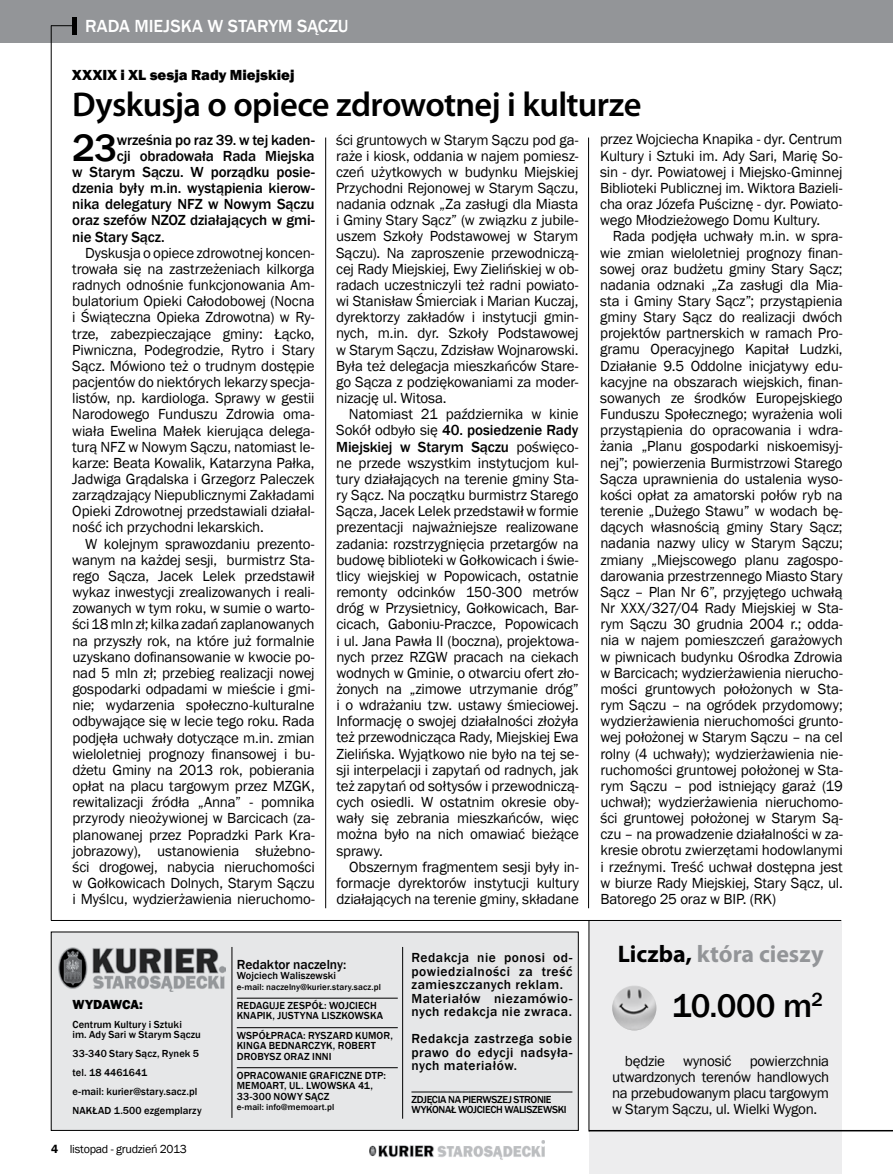
<style>
.page{position:relative;width:893px;height:1174px;background:#fff}
.page>*{position:absolute;margin:0;border:0;box-sizing:border-box;transform-origin:0 0}
.t1{font:500 39.3px "Franklin Gothic";color:#000}
.t2{font:600 34.5px "Myriad Pro";letter-spacing:-.02em;color:#000}
.t3{font:500 33.6px "Franklin Gothic";color:#000}
.t4{font:700 24px "Myriad Pro";color:#939598}
.t5{font:500 18px "Franklin Gothic";color:#fff}
.t6{font:15px/16.2px "Franklin Gothic";letter-spacing:-.015em;color:#000;text-align:justify}
.t7{font:500 15px "Franklin Gothic";letter-spacing:-.01em;color:#000}
.t8{font:800 15px "Franklin Gothic";color:#000}
.t9{font:500 13.5px/13.5px "Franklin Gothic";letter-spacing:.04em;color:#000}
.t10{font:500 13.5px "Franklin Gothic";letter-spacing:-.005em;color:#000}
.t11{font:800 13.5px "Franklin Gothic";letter-spacing:-.01em;color:#000}
.t12{font:12px "Franklin Gothic";letter-spacing:-.02em;color:#000}
.t13{font:500 10.5px/10.5px "Franklin Gothic";letter-spacing:.005em;color:#000}
.t14{font:500 10.5px/10.5px "Franklin Gothic";letter-spacing:-.03em;color:#000}
.t15{font:500 9px "Franklin Gothic";letter-spacing:.01em;color:#000}
.s1{font-weight:500}
.s2{font-weight:600}
.s3{color:#000}
</style>
<div class="page">
<div style="left:0;top:0;width:893px;height:43px;background:#939598"></div>
<div style="left:51px;top:932px;width:527px;height:198px;background:#e6e7e8"></div>
<div style="left:589px;top:920px;width:253px;height:254px;background:#ededee"></div>
<hr style="left:237px;top:998px;width:161px;height:1px;background:#000">
<hr style="left:237px;top:1027px;width:161px;height:1px;background:#000">
<hr style="left:237px;top:1067px;width:161px;height:1px;background:#000">
<hr style="left:411px;top:1091px;width:161px;height:1px;background:#000">
<img style="left:58px;top:947px;width:168px;height:44px">
<hr style="left:402px;top:947px;width:1px;height:171px;background:#000">
<hr style="left:232px;top:947px;width:1px;height:170px;background:#000">
<img style="left:612px;top:985px;width:44px;height:45px;border-radius:22px">
<svg style="left:51px;top:25px;width:21px;height:1px"></svg>
<div style="left:72px;top:17px;width:5px;height:17px;background:#000"></div>
<img style="left:369px;top:1140px;width:175px;height:20px">
<hr style="left:51px;top:26px;width:1px;height:894px;background:#000">
<hr style="left:589px;top:1130px;width:304px;height:1px;background:#000">
<hr style="left:589px;top:920px;width:1px;height:211px;background:#000">
<hr style="left:51px;top:920px;width:790px;height:1px;background:#000">
<hr style="left:325px;top:137px;width:1px;height:771px;background:#000">
<hr style="left:588px;top:137px;width:1px;height:771px;background:#000">
<p class="t5" style="left:85px;top:15px;width:155px">Rada Miejska w Starym</p>
<p class="t5" style="left:297px;top:15px;width:12px">Sączu</p>
<p class="t8" style="left:72px;top:65px;width:224px">XXXIX i XL sesja Rady Miejskiej</p>
<h2 class="t2" style="left:72px;top:82px;width:571px">Dyskusja o opiece zdrowotnej i kulturze</h2>
<h1 class="t1" style="left:72px;top:123px;width:46px">23</h1>
<p class="t7" style="left:117px;top:130px;width:199px">września po raz 39. w tej kaden-</p>
<p class="t7" style="left:117px;top:146px;width:199px">cji obradowała Rada Miejska</p>
<p class="t7" style="left:72px;top:163px;width:244px">w Starym Sączu. W porządku posie-</p>
<p class="t7" style="left:72px;top:179px;width:244px">dzenia były m.in. wystąpienia kierow-</p>
<p class="t7" style="left:72px;top:195px;width:244px">nika delegatury NFZ w N owym Sączu</p>
<p class="t7" style="left:72px;top:211px;width:244px">oraz szefów NZOZ działających w gmi-</p>
<p class="t7" style="left:72px;top:227px;width:94px">nie Stary Sącz.</p>
<p class="t6" style="left:72px;top:245px;width:244px;text-indent:13px">Dyskusja o opiece zdrowotnej koncen&shy;trowała się na zastrzeżeniach kilkorga radnych odnośnie funkcjonowania Am&shy;bulatorium Opieki Całodobowej (Nocna i Świąteczna Opieka Zdrowotna) w Ry&shy;trze, zabezpieczające gminy: Łącko, Piwniczna, Podegrodzie, Rytro i Stary Sącz. Mówiono też o trudnym dostępie pacjentów do niektórych lekarzy specja&shy;listów, np. kardiologa. Sprawy w gestii Narodowego Funduszu Zdrowia oma&shy;wiała Ewelina Małek kierująca delega&shy;turą NFZ w Nowym Sączu, natomiast le&shy;karze: Beata Kowalik, Katarzyna Pałka, Jadwiga Grądalska i Grzegorz Paleczek zarządzający Niepublicznymi Zakładami Opieki Zdrowotnej przedstawiali działal&shy;ność ich przychodni lekarskich.</p>
<p class="t6" style="left:72px;top:536px;width:244px;text-indent:13px">W kolejnym sprawozdaniu prezento&shy;wanym na każdej sesji, burmistrz Sta&shy;rego Sącza, Jacek Lelek przedstawił wykaz inwestycji zrealizowanych i reali&shy;zowanych w tym roku, w sumie o warto&shy;ści18mlnzł;kilkazadańzaplanowanych na przyszły rok, na które już formalnie uzyskano dofinansowanie w kwocie po&shy;nad 5 mln zł; przebieg realizacji nowej gospodarki odpadami w mieście i gmi&shy;nie; wydarzenia społeczno-kulturalne odbywające się w lecie tego roku. Rada podjęła uchwały dotyczące m.in. zmian wieloletniej prognozy finansowej i bu&shy;dżetu Gminy na 2013 rok, pobierania opłat na placu targowym przez MZGK, rewitalizacji źródła „Anna” - pomnika przyrody nieożywionej w Barcicach (za&shy;planowanej przez Popradzki Park Kra&shy;jobrazowy), ustanowienia służebno&shy;ści drogowej, nabycia nieruchomości w Gołkowicach Dolnych, Starym Sączu i Myślcu, wydzierżawienia nieruchomo-</p>
<p class="t6" style="left:336px;top:132px;width:244px">ści gruntowych w Starym Sączu pod ga&shy;raże i kiosk, oddania w najem pomiesz&shy;czeń użytkowych w budynku Miejskiej Przychodni Rejonowej w Starym Sączu, nadania odznak „Za zasługi dla Miasta i Gminy Stary Sącz” (w związku z jubile&shy;uszem Szkoły Podstawowej w Starym Sączu). Na zaproszenie przewodniczą&shy;cej Rady Miejskiej, Ewy Zielińskiej w ob&shy;radach uczestniczyli też radni powiato&shy;wi Stanisław Śmierciak i Marian Kuczaj, dyrektorzy zakładów i instytucji gmin&shy;nych, m.in. dyr. Szkoły Podstawowej w Starym Sączu, Zdzisław Wojnarowski.<br>Była też delegacja mieszkańców Stare&shy;go Sącza z podziękowaniami za moder&shy;nizację ul. Witosa.</p>
<p class="t6" style="left:336px;top:406px;width:244px;text-indent:13px">Natomiast 21 października w kinie Sokół odbyło się <span class="s1">40. posiedzenie Rady Miejskiej w Starym Sączu</span> poświęco&shy;ne przede wszystkim instytucjom kul&shy;tury działających na terenie gminy Sta&shy;ry Sącz. Na początku burmistrz Starego Sącza, Jacek Lelek przedstawił w formie prezentacji najważniejsze realizowane zadania: rozstrzygnięcia przetargów na budowę biblioteki w Gołkowicach i świe&shy;tlicy wiejskiej w Popowicach, ostatnie remonty odcinków 150-300 metrów dróg w Przysietnicy, Gołkowicach, Bar&shy;cicach, Gaboniu-Praczce, Popowicach i ul. Jana Pawła II (boczna), projektowa&shy;nych przez RZGW pracach na ciekach wodnych w Gminie, o otwarciu ofert zło&shy;żonych na „zimowe utrzymanie dróg” i o wdrażaniu tzw. ustawy śmieciowej.<br>Informację o swojej działalności złożyła też przewodnicząca Rady, Miejskiej Ewa Zielińska. Wyjątkowo nie było na tej se&shy;sji interpelacji i zapytań od radnych, jak też zapytań od sołtysów i przewodniczą&shy;cych osiedli. W ostatnim okresie oby&shy;wały się zebrania mieszkańców, więc można było na nich omawiać bieżące sprawy.</p>
<p class="t6" style="left:336px;top:859px;width:244px;text-indent:13px">Obszernym fragmentem sesji były in&shy;formacje dyrektorów instytucji kultury działających na terenie gminy, składane</p>
<p class="t11" style="left:72px;top:995px;width:72px">Wydawca:</p>
<p class="t13" style="left:72px;top:1019px;width:130px">Centrum Kultury i Sztuki<br>im. Ady Sari w Starym Sączu</p>
<p class="t13" style="left:72px;top:1044px;width:131px;line-height:19px">33-340 Stary Sącz, Rynek 5 tel. 18 4461641<br>e-mail: kurier@stary.sacz.pl<br>NAKŁAD 1.500 ezgemplarzy</p>
<p class="t12" style="left:51px;top:1141px;width:137px"><span class="s2">4</span> listopad - grudzień 2013</p>
<p class="t10" style="left:237px;top:956px;width:111px">Redaktor naczelny:</p>
<p class="t13" style="left:237px;top:970px;width:101px">Wojciech Waliszewski</p>
<p class="t15" style="left:237px;top:981px;width:146px">e-mail: naczelny@kurier.stary.sacz.pl</p>
<p class="t13" style="left:237px;top:1000px;width:27px">Redaguje</p>
<p class="t13" style="left:237px;top:1000px;width:148px;text-indent:51px">zespół: WOJCIECH<br>KNAPIK, JUSTYNA LISZKOWSKA</p>
<p class="t13" style="left:237px;top:1029px;width:48px">Współpraca</p>
<p class="t13" style="left:237px;top:1029px;width:158px;text-indent:66px">: RYSZARD KUMOR,<br>KINGA BEDNARCZYK, ROBERT<br>DROBYSZ ORAZ INN I</p>
<p class="t13" style="left:237px;top:1069px;width:21px">Opracowa</p>
<p class="t13" style="left:292px;top:1069px;width:25px">nie graficz</p>
<p class="t13" style="left:237px;top:1069px;width:151px;text-indent:113px">ne DTP:<br>MEMOART, UL. LWOWSKA 41,<br>33-300 NOWY SĄCZ</p>
<p class="t15" style="left:237px;top:1101px;width:99px">e-mail: info@memoart.pl</p>
<p class="t9" style="left:411px;top:951px;width:163px">Redakcja nie ponosi od&shy;powiedzialności za treść zamieszczanych reklam.<br>Materiałów niezamówio&shy;nych redakcja nie zwraca.</p>
<p class="t9" style="left:411px;top:1032px;width:162px;text-align:justify">Redakcja zastrzega sobie prawo do edycji nadsyła&shy;nych materiałów.</p>
<p class="t14" style="left:411px;top:1094px;width:157px">ZDJĘCIA NA PIERWSZEJ STRONIE<br>WYKONAŁ WOJCIECH WALISZEWSKI</p>
<p class="t6" style="left:600px;top:132px;width:244px">przez Wojciecha Knapika - dyr. Centrum Kultury i Sztuki im. Ady Sari, Marię So&shy;sin - dyr. Powiatowej i Miejsko-Gminnej Biblioteki Publicznej im. Wiktora Bazieli&shy;cha oraz Józefa Puściznę - dyr. Powiato&shy;wego Młodzieżowego Domu Kultury.</p>
<p class="t6" style="left:600px;top:228px;width:244px;text-indent:13px">Rada podjęła uchwały m.in. w spra&shy;wie zmian wieloletniej prognozy finan&shy;sowej oraz budżetu gminy Stary Sącz; nadania odznaki „Za zasługi dla Mia&shy;sta i Gminy Stary Sącz”; przystąpienia gminy Stary Sącz do realizacji dwóch projektów partnerskich w ramach Pro&shy;gramu Operacyjnego Kapitał Ludzki, Działanie 9.5 Oddolne inicjatywy edu&shy;kacyjne na obszarach wiejskich, finan&shy;sowanych ze środków Europejskiego Funduszu Społecznego; wyrażenia woli przystąpienia do opracowania i wdra&shy;żania „Planu gospodarki niskoemisyj&shy;nej”; powierzenia Burmistrzowi Starego Sącza uprawnienia do ustalenia wyso&shy;kości opłat za amatorski połów ryb na terenie „Dużego Stawu” w wodach bę&shy;dących własnością gminy Stary Sącz; nadania nazwy ulicy w Starym Sączu; zmiany „Miejscowego planu zagospo&shy;darowania przestrzennego Miasto Stary Sącz – Plan Nr 6”, przyjętego uchwałą Nr XXX/327/04 Rady Miejskiej w Sta&shy;rym Sączu 30 grudnia 2004 r.; odda&shy;nia w najem pomieszczeń garażowych w piwnicach budynku Ośrodka Zdrowia w Barcicach; wydzierżawienia nierucho&shy;mości gruntowych położonych w Sta&shy;rym Sączu – na ogródek przydomowy; wydzierżawienia nieruchomości grunto&shy;wej położonej w Starym Sączu – na cel rolny (4 uchwały); wydzierżawienia nie&shy;ruchomości gruntowej położonej w Sta&shy;rym Sączu – pod istniejący garaż (19 uchwał); wydzierżawienia nieruchomo&shy;ści gruntowej położonej w Starym Są&shy;czu – na prowadzenie działalności w za&shy;kresie obrotu zwierzętami hodowlanymi i rzeźnymi. Treść uchwał dostępna jest w biurze Rady Miejskiej, Stary Sącz, ul.<br>Batorego 25 oraz w BIP. (RK)</p>
<h3 class="t4" style="left:618px;top:938px;width:207px"><span class="s3">Liczba,</span> która cieszy</h3>
<h3 class="t3" style="left:672px;top:985px;width:153px">10.000 m<sup>2</sup></h3>
<p class="t6" style="left:612px;top:1053px;width:219px;text-indent:13px">będzie wynosić powierzchnia utwardzonych terenów handlowych na przebudowanym placu targowym w Starym Sączu, ul. Wielki Wygon.</p>
</div>
